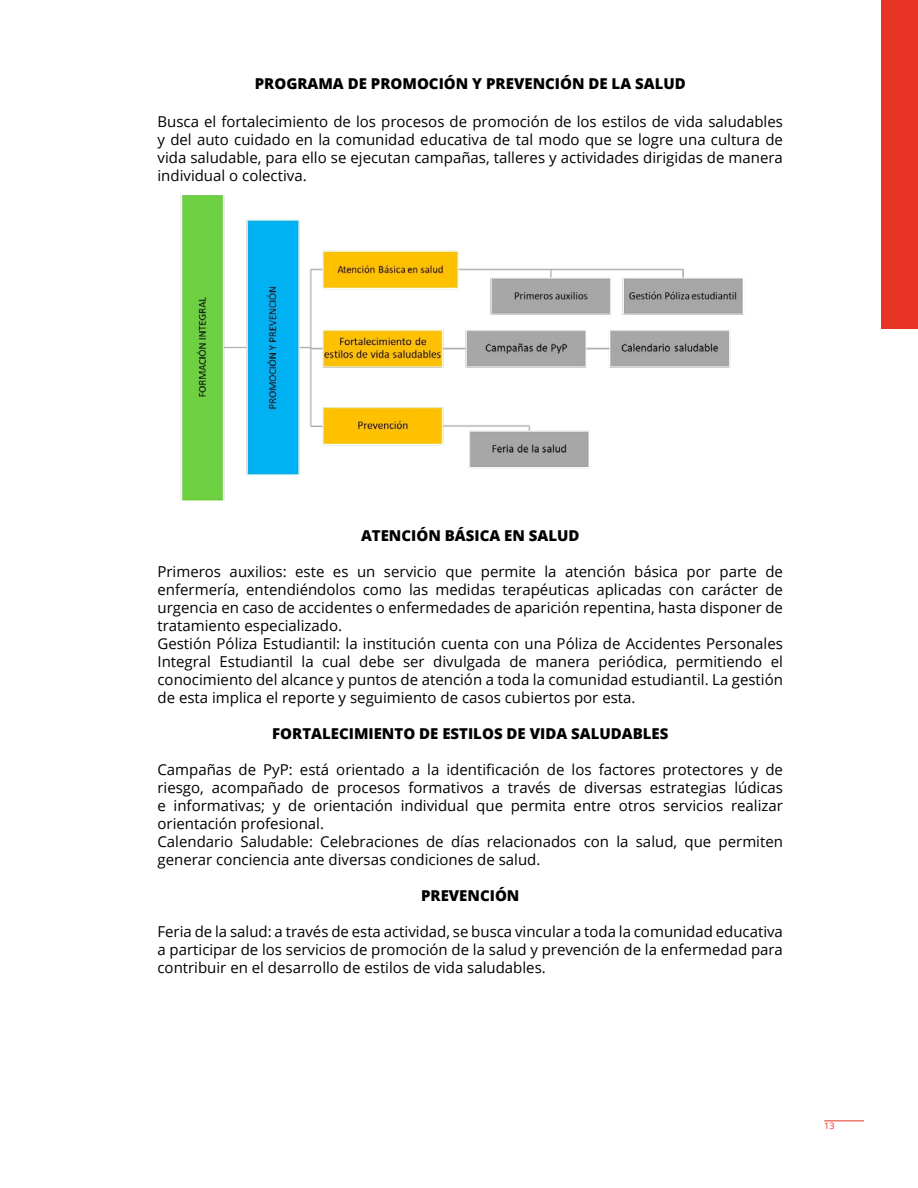
<style>
.page{position:relative;width:918px;height:1188px;background:#fff}
.page>*{position:absolute;margin:0;border:0;box-sizing:border-box;transform-origin:0 0}
.t1{font:15px/18px "Open Sans";color:#000;text-align:justify}
.t2{font:800 15px "Open Sans";color:#000}
.t3{font:9px "Open Sans";color:#e73424}
</style>
<div class="page">
<hr style="left:824px;top:1120px;width:40px;height:1px;background:#e73424">
<div style="left:881px;top:0;width:37px;height:328px;background:#e73424"></div>
<img style="left:180px;top:195px;width:564px;height:305px">
<p class="t2" style="left:255px;top:73px;width:433px">PROGRAMA DE PROMOCIÓN Y PREVENCIÓN DE LA SALUD</p>
<p class="t1" style="left:157px;top:112px;width:627px">Busca el fortalecimiento de los procesos de promoción de los estilos de vida saludables y del auto cuidado en la comunidad educativa de tal modo que se logre una cultura de vida saludable, para ello se ejecutan campañas, talleres y actividades dirigidas de manera individual o colectiva.</p>
<p class="t2" style="left:361px;top:524px;width:220px">ATENCIÓN BÁSICA EN SALUD</p>
<p class="t1" style="left:157px;top:562px;width:627px;text-align:left">Primeros auxilios: este es un servicio que permite la atención básica por parte de enfermería, entendiéndolos como las medidas terapéuticas aplicadas con carácter de urgencia en caso de accidentes o enfermedades de aparición repentina, hasta disponer de tratamiento especializado.<br>Gestión Póliza Estudiantil: la institución cuenta con una Póliza de Accidentes Personales Integral Estudiantil la cual debe ser divulgada de manera periódica, permitiendo el conocimiento del alcance y puntos de atención a toda la comunidad estudiantil. La gestión de esta implica el reporte y seguimiento de casos cubiertos por esta.</p>
<p class="t2" style="left:272px;top:722px;width:398px">FORTALECIMIENTO DE ESTILOS DE VIDA SALUDABLES</p>
<p class="t1" style="left:157px;top:760px;width:627px;text-align:left">Campañas de PyP: está orientado a la identificación de los factores protectores y de riesgo, acompañado de procesos formativos a través de diversas estrategias lúdicas e informativas; y de orientación individual que permita entre otros servicios realizar orientación profesional.<br>Calendario Saludable: Celebraciones de días relacionados con la salud, que permiten generar conciencia ante diversas condiciones de salud.</p>
<p class="t2" style="left:421px;top:884px;width:100px">PREVENCIÓN</p>
<p class="t1" style="left:157px;top:922px;width:627px">Feria de la salud: a través de esta actividad, se busca vincular a toda la comunidad educativa a participar de los servicios de promoción de la salud y prevención de la enfermedad para contribuir en el desarrollo de estilos de vida saludables.</p>
<p class="t3" style="left:824px;top:1120px;width:12px">13</p>
</div>
